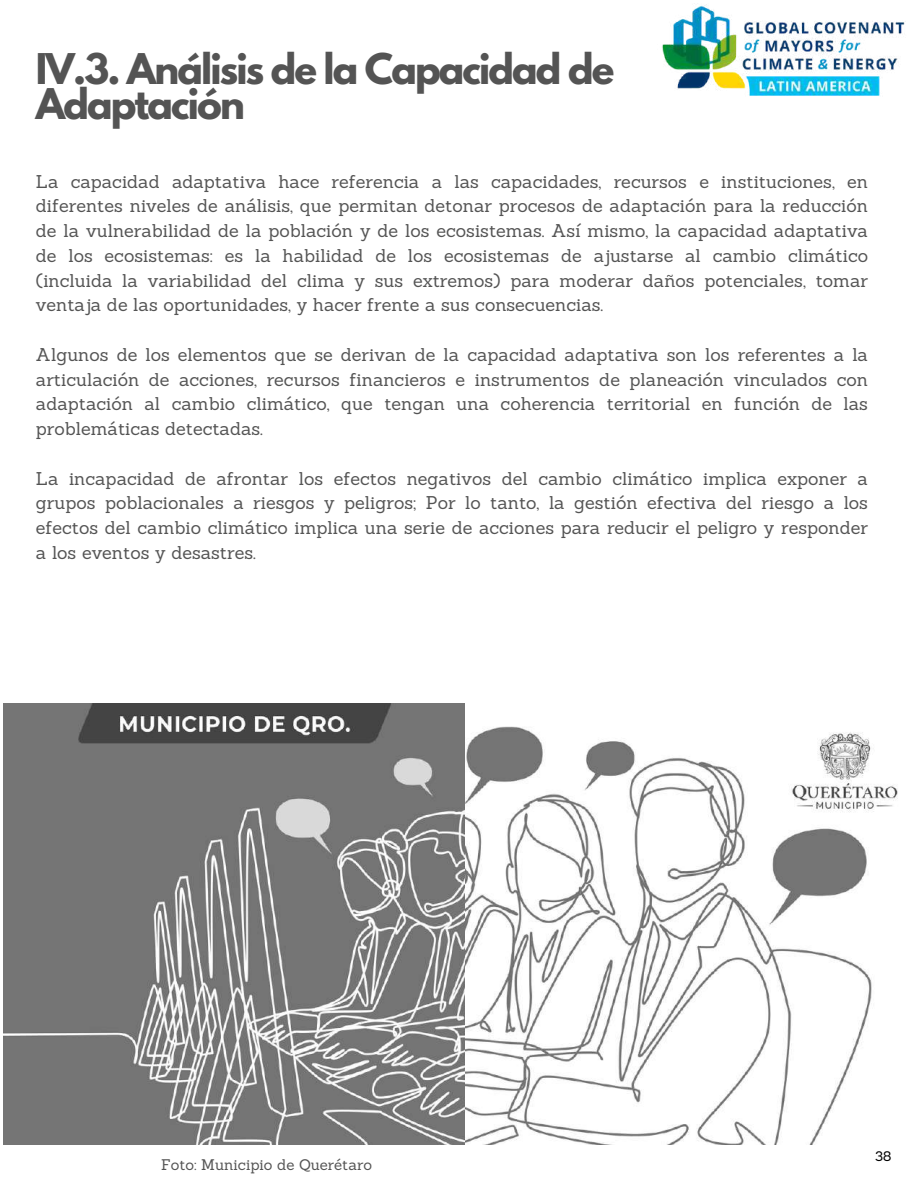
<style>
.page{position:relative;width:918px;height:1188px;background:#fff}
.page>*{position:absolute;margin:0;border:0;box-sizing:border-box;transform-origin:0 0}
.t1{font:700 37.5px/34.8px "League Spartan";letter-spacing:-.05em;color:#545454}
.t2{font:18px/24.8px "Sanchez";color:#545454;text-align:justify}
.t3{font:15px "Sanchez";color:#545454}
.t4{font:13.5px "Sanchez";color:#000}
</style>
<div class="page">
<img style="left:662px;top:4px;width:244px;height:92px">
<img style="left:3px;top:703px;width:463px;height:441px">
<img style="left:466px;top:726px;width:432px;height:418px">
<h1 class="t1" style="left:36px;top:56px;width:580px">IV.3. Análisis de la Capacidad de<br>Adaptación</h1>
<p class="t2" style="left:36px;top:169px;width:834px">La capacidad adaptativa hace referencia a las capacidades, recursos e instituciones, en diferentes niveles de análisis, que permitan detonar procesos de adaptación para la reducción de la vulnerabilidad de la población y de los ecosistemas. Así mismo, la capacidad adaptativa de los ecosistemas: es la habilidad de los ecosistemas de ajustarse al cambio climático (incluida la variabilidad del clima y sus extremos) para moderar daños potenciales, tomar ventaja de las oportunidades, y hacer frente a sus consecuencias.</p>
<p class="t2" style="left:36px;top:342px;width:834px">Algunos de los elementos que se derivan de la capacidad adaptativa son los referentes a la articulación de acciones, recursos financieros e instrumentos de planeación vinculados con adaptación al cambio climático, que tengan una coherencia territorial en función de las problemáticas detectadas.</p>
<p class="t2" style="left:36px;top:466px;width:834px">La incapacidad de afrontar los efectos negativos del cambio climático implica exponer a grupos poblacionales a riesgos y peligros; Por lo tanto, la gestión efectiva del riesgo a los efectos del cambio climático implica una serie de acciones para reducir el peligro y responder a los eventos y desastres.</p>
<p class="t3" style="left:161px;top:1155px;width:212px">Foto: Municipio de Querétaro</p>
<p class="t4" style="left:875px;top:1147px;width:18px">38</p>
</div>
